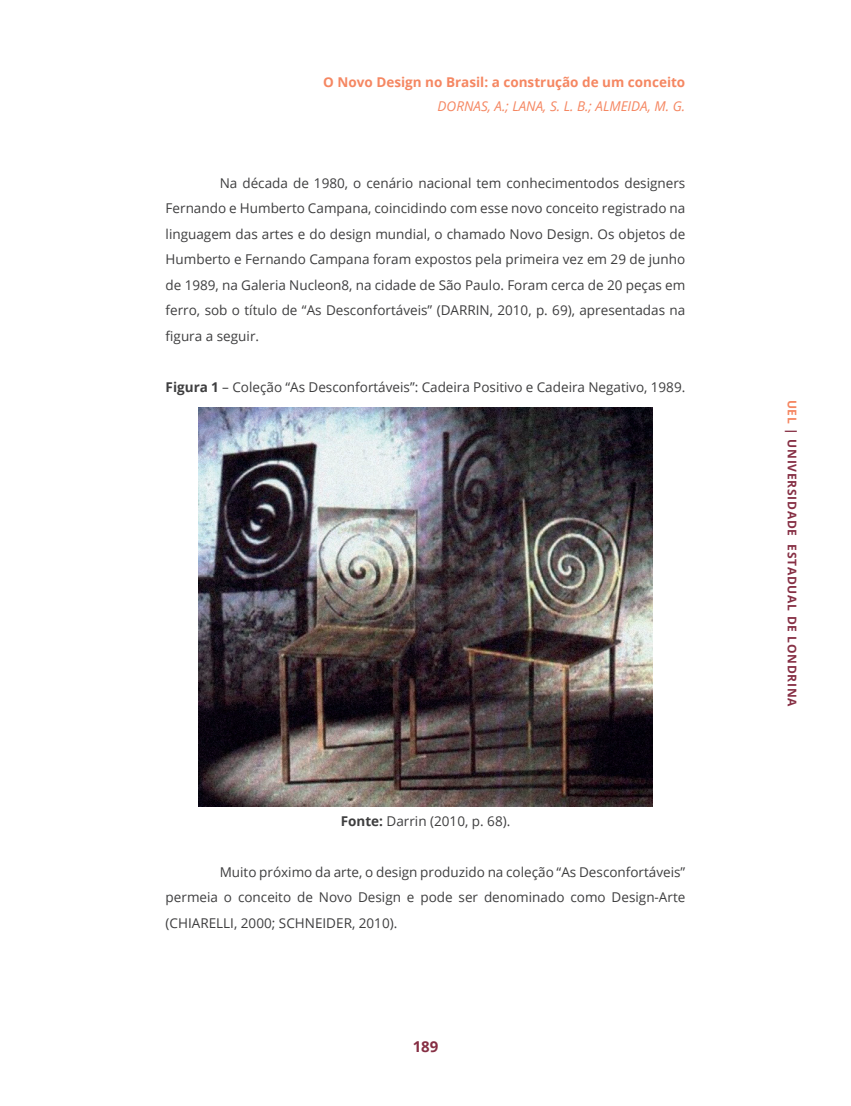
<style>
.page{position:relative;width:851px;height:1106px;background:#fff}
.page>*{position:absolute;margin:0;border:0;box-sizing:border-box;transform-origin:0 0}
.t1{font:700 15px "Open Sans";color:#862f44}
.t2{font:13.5px/25.5px "Open Sans";color:#3e3e3f;text-align:justify}
.t3{font:700 13.5px "Open Sans";color:#f58762}
.t4{font:italic 13.5px "Open Sans";color:#f58762}
.t5{font:700 12px "Open Sans";letter-spacing:.06em;color:#862f44}
.s1{font-weight:700}
.s2{color:#f58762}
</style>
<div class="page">
<img style="left:198px;top:407px;width:454px;height:399px">
<p class="t3" style="left:323px;top:72px;width:363px">O Novo Design no Brasil: a construção de um conceito</p>
<p class="t4" style="left:437px;top:97px;width:249px">DORNAS, A.; LANA, S. L. B.; ALMEIDA, M. G.</p>
<p class="t2" style="left:166px;top:170px;width:521px;text-indent:54px">Na década de 1980, o cenário nacional tem conhecimentodos designers Fernando e Humberto Campana, coincidindo com esse novo conceito registrado na linguagem das artes e do design mundial, o chamado Novo Design. Os objetos de Humberto e Fernando Campana foram expostos pela primeira vez em 29 de junho de 1989, na Galeria Nucleon8, na cidade de São Paulo. Foram cerca de 20 peças em ferro, sob o título de “As Desconfortáveis” (DARRIN, 2010, p. 69), apresentadas na figura a seguir.</p>
<p class="t2" style="left:166px;top:374px;width:521px"><span class="s1">Figura 1</span> – Coleção “As Desconfortáveis”: Cadeira Positivo e Cadeira Negativo, 1989.</p>
<p class="t2" style="left:340px;top:807px;width:171px"><span class="s1">Fonte:</span> Darrin (2010, p. 68).</p>
<p class="t2" style="left:166px;top:858px;width:521px;text-indent:54px">Muito próximo da arte, o design produzido na coleção “As Desconfortáveis” permeia o conceito de Novo Design e pode ser denominado como Design-Arte (CHIARELLI, 2000; SCHNEIDER, 2010).</p>
<p class="t1" style="left:412px;top:1035px;width:27px">189</p>
<p class="t5" style="left:800px;top:399px;width:308px;rotate:90deg"><span class="s2">UEL</span> | UNIVERSIDADE ESTADUAL DE LONDRINA</p>
</div>
